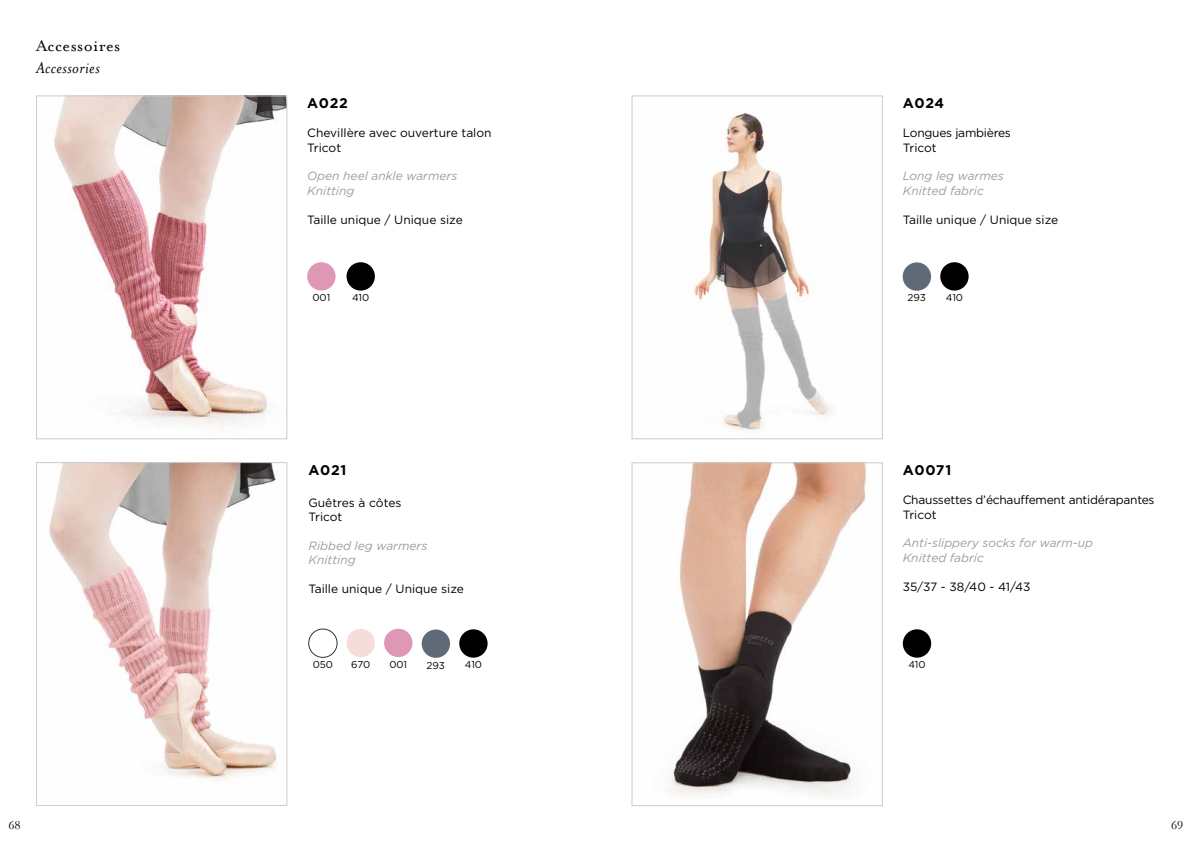
<style>
.page{position:relative;width:1191px;height:842px;background:#fff}
.page>*{position:absolute;margin:0;border:0;box-sizing:border-box;transform-origin:0 0}
.t1{font:18px "Mrs Eaves OT";letter-spacing:.025em;color:#000}
.t2{font:italic 18px "Mrs Eaves OT";letter-spacing:.025em;color:#000}
.t3{font:700 14px "Gotham";letter-spacing:.05em;color:#000}
.t4{font:13px "Garamond";color:#000}
.t5{font:12px/14.4px "Gotham";color:#000}
.t6{font:italic 12px/14.4px "Gotham";color:#9d9d9c}
.t7{font:12px/14.4px "Gotham";letter-spacing:-.02em;color:#000}
.t8{font:10px "Gotham";color:#000}
</style>
<div class="page">
<div style="left:902px;top:629px;width:29px;height:29px;background:#000;border-radius:50%"></div>
<div style="left:346px;top:262px;width:29px;height:29px;background:#000;border-radius:50%"></div>
<div style="left:307px;top:262px;width:28px;height:29px;background:#de98b6;border-radius:50%"></div>
<div style="left:384px;top:629px;width:28px;height:28px;background:#de98b6;border-radius:50%"></div>
<div style="left:459px;top:629px;width:28px;height:29px;background:#000;border-radius:50%"></div>
<div style="left:308px;top:629px;width:29px;height:29px;border:1px solid #333;border-radius:50%"></div>
<div style="left:422px;top:629px;width:28px;height:29px;background:#5f6a78;border-radius:50%"></div>
<div style="left:346px;top:629px;width:29px;height:28px;background:#f5deda;border-radius:50%"></div>
<img style="left:54px;top:97px;width:231px;height:329px">
<div style="left:36px;top:95px;width:251px;height:344px;border:1px solid #ccc"></div>
<img style="left:49px;top:464px;width:228px;height:317px">
<div style="left:36px;top:462px;width:251px;height:344px;border:1px solid #ccc"></div>
<div style="left:940px;top:262px;width:28px;height:29px;background:#000;border-radius:50%"></div>
<div style="left:902px;top:262px;width:29px;height:29px;background:#5f6a78;border-radius:50%"></div>
<img style="left:693px;top:112px;width:137px;height:319px">
<div style="left:631px;top:95px;width:252px;height:344px;border:1px solid #ccc"></div>
<img style="left:667px;top:464px;width:200px;height:332px">
<div style="left:631px;top:462px;width:252px;height:344px;border:1px solid #ccc"></div>
<h1 class="t1" style="left:36px;top:36px;width:86px">Accessoires</h1>
<h1 class="t2" style="left:36px;top:58px;width:65px">Accessories</h1>
<p class="t3" style="left:307px;top:95px;width:42px">A022</p>
<p class="t5" style="left:307px;top:126px;width:186px">Chevillère avec ouverture talon<br>Tricot</p>
<p class="t6" style="left:307px;top:169px;width:152px">Open heel ankle warmers<br>Knitting</p>
<p class="t5" style="left:307px;top:212px;width:157px">Taille unique / Unique size</p>
<p class="t8" style="left:312px;top:292px;width:19px">001</p>
<p class="t8" style="left:352px;top:292px;width:19px">410</p>
<p class="t3" style="left:308px;top:462px;width:39px">A021</p>
<p class="t5" style="left:308px;top:495px;width:94px">Guêtres à côtes<br>Tricot</p>
<p class="t6" style="left:308px;top:538px;width:120px">Ribbed leg warmers<br>Knitting</p>
<p class="t5" style="left:308px;top:581px;width:157px">Taille unique / Unique size</p>
<p class="t8" style="left:313px;top:659px;width:22px">050</p>
<p class="t8" style="left:351px;top:659px;width:21px">670</p>
<p class="t8" style="left:389px;top:659px;width:19px">001</p>
<p class="t8" style="left:426px;top:660px;width:20px">293</p>
<p class="t8" style="left:465px;top:659px;width:19px">410</p>
<p class="t3" style="left:902px;top:95px;width:43px">A024</p>
<p class="t7" style="left:902px;top:126px;width:110px">Longues jambières<br>Tricot</p>
<p class="t6" style="left:902px;top:169px;width:103px">Long leg warmes<br>Knitted fabric</p>
<p class="t5" style="left:902px;top:212px;width:157px">Taille unique / Unique size</p>
<p class="t8" style="left:907px;top:292px;width:20px">293</p>
<p class="t8" style="left:945px;top:292px;width:19px">410</p>
<p class="t3" style="left:902px;top:462px;width:50px">A0071</p>
<p class="t7" style="left:902px;top:492px;width:253px">Chaussettes d’échauffement antidérapantes<br>Tricot</p>
<p class="t6" style="left:902px;top:536px;width:192px">Anti-slippery socks for warm-up<br>Knitted fabric</p>
<p class="t5" style="left:902px;top:579px;width:129px">35/37 - 38/40 - 41/43</p>
<p class="t8" style="left:908px;top:659px;width:19px">410</p>
<p class="t4" style="left:9px;top:816px;width:14px">68</p>
<p class="t4" style="left:1171px;top:817px;width:14px">69</p>
</div>
